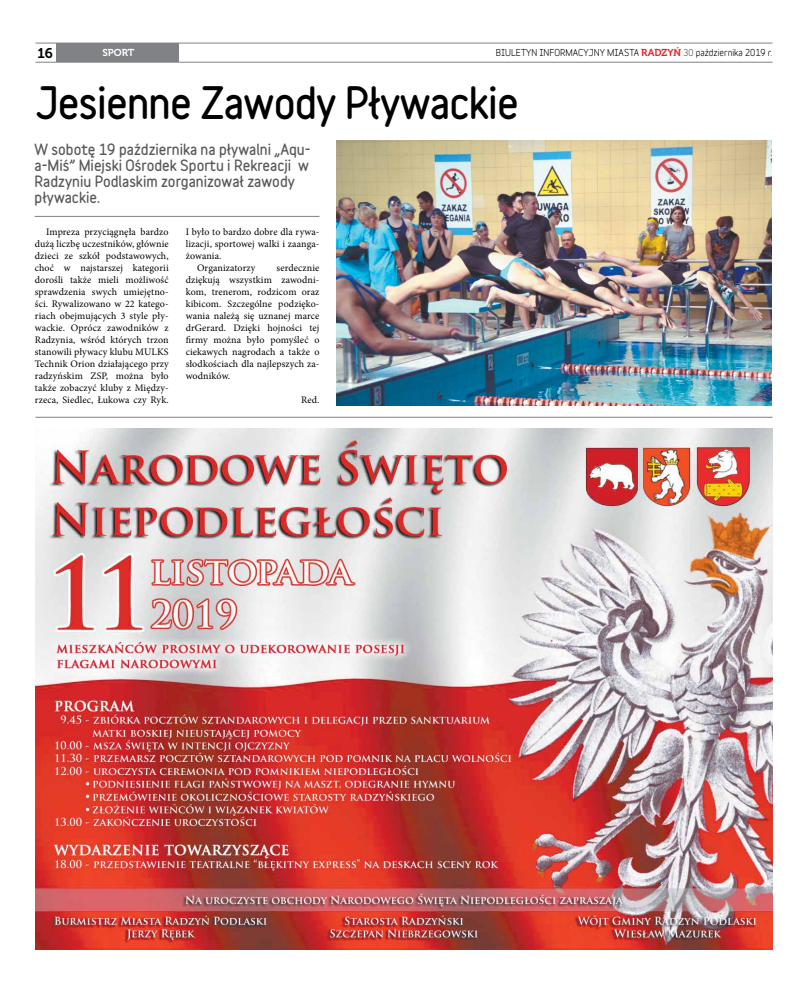
<style>
.page{position:relative;width:808px;height:993px;background:#fff}
.page>*{position:absolute;margin:0;border:0;box-sizing:border-box;transform-origin:0 0}
.t1{font:900 40px "Variable";letter-spacing:-.02em;color:#000}
.t2{font:900 14px/16px "Variable";color:#58595b}
.t3{font:14px "Museo 700";color:#000}
.t4{font:10px/12px "Minion Pro";letter-spacing:.01em;color:#000;text-align:justify}
.t5{font:10px "Museo 700";color:#fff}
.t6{font:700 9px "Variable";color:#000}
.s1{font-family:"Museo 700";font-weight:400;font-size:10px;color:#ed1d24}
.s2{font-weight:400}
</style>
<div class="page">
<hr style="left:35px;top:216px;width:284px;height:1px;background:#808285">
<div style="left:56px;top:43px;width:123px;height:19px;background:#808285"></div>
<hr style="left:35px;top:43px;width:737px;height:1px;background:#808285">
<hr style="left:35px;top:62px;width:737px;height:1px;background:#808285">
<img style="left:35px;top:428px;width:737px;height:521px">
<img style="left:336px;top:140px;width:436px;height:265px">
<hr style="left:35px;top:416px;width:737px;height:1px;background:#808285">
<h2 class="t3" style="left:37px;top:45px;width:17px">16</h2>
<p class="t5" style="left:102px;top:47px;width:34px">SPORT</p>
<p class="t6" style="left:496px;top:45px;width:278px">BIULETYN INFORMACYJNY MIASTA <span class="s1">RADZYŃ</span> <span class="s2">30</span> października 2019 r.</p>
<h1 class="t1" style="left:35px;top:72px;width:485px">Jesienne Zawody Pływackie</h1>
<h2 class="t2" style="left:35px;top:141px;width:277px">W sobotę 19 października na pływalni „Aqu&shy;a-Miś” Miejski Ośrodek Sportu i Rekreacji w Radzyniu Podlaskim zorganizował zawody pływackie.</h2>
<p class="t4" style="left:35px;top:225px;width:135px;text-indent:11px">Impreza przyciągnęła bardzo dużą liczbę uczestników, głównie dzieci ze szkół podstawowych, choć w najstarszej kategorii dorośli także mieli możliwość sprawdzenia swych umiejętno&shy;ści. Rywalizowano w 22 katego&shy;riach obejmujących 3 style pły&shy;wackie. Oprócz zawodników z Radzynia, wśród których trzon stanowili pływacy klubu MULKS Technik Orion działającego przy radzyńskim ZSP, można było także zobaczyć kluby z Między&shy;rzeca, Siedlec, Łukowa czy Ryk.</p>
<p class="t4" style="left:186px;top:225px;width:135px">I było to bardzo dobre dla rywa-</p>
<p class="t4" style="left:186px;top:237px;width:135px">lizacji, sportowej walki i zaanga-</p>
<p class="t4" style="left:186px;top:249px;width:37px">żowania.</p>
<p class="t4" style="left:197px;top:261px;width:60px">Organizatorzy</p>
<p class="t4" style="left:186px;top:261px;width:135px;text-indent:91px">serdecznie dziękują wszystkim zawodni&shy;kom, trenerom, rodzicom oraz kibicom. Szczególne podzięko&shy;wania należą się uznanej marce drGerard. Dzięki hojności tej firmy można było pomyśleć o ciekawych nagrodach a także o słodkościach dla najlepszych za&shy;wodników.</p>
<p class="t4" style="left:301px;top:393px;width:20px">Red.</p>
</div>
